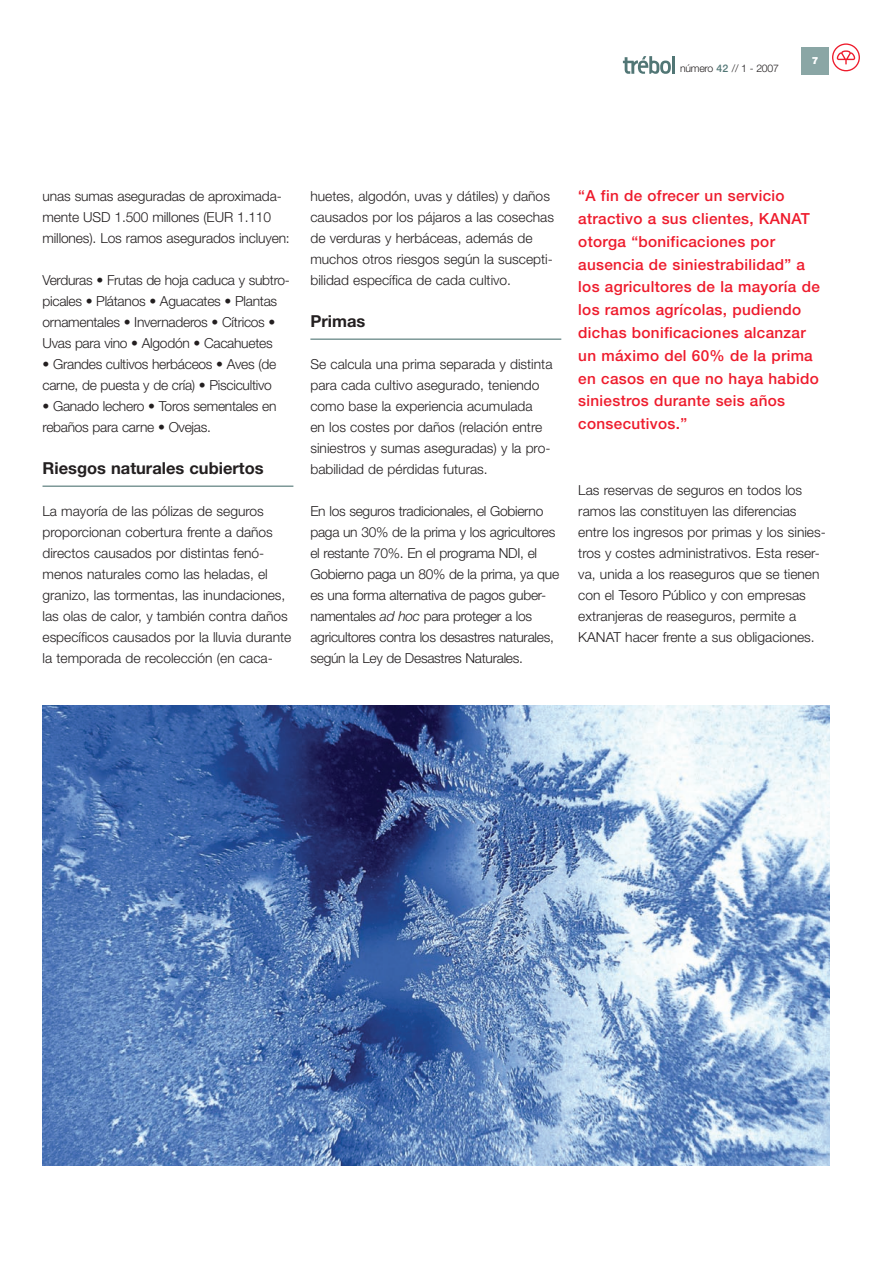
<style>
.page{position:relative;width:893px;height:1263px;background:#fff}
.page>*{position:absolute;margin:0;border:0;box-sizing:border-box;transform-origin:0 0}
.Subtitulo_1{font:700 16.5px "Helvetica Neue";color:#231f20}
.Destacados{font:500 15.3px/22.8px "Helvetica Neue";letter-spacing:.02em;color:#ee1b2c}
.Texto_corrido{font:300 13.8px/21px "Helvetica Neue";color:#231f20}
.Texto_corrido-2{font:300 13.8px/21px "Helvetica Neue";letter-spacing:-.02em;color:#231f20}
.t1{font:300 10.5px "Helvetica Neue";letter-spacing:-.025em;color:#231f20}
.t2{font:900 9.9px "Helvetica Neue";color:#fff}
.s1{font-weight:500;color:#517675}
.s2{font-style:italic}
</style>
<div class="page">
<svg style="left:832px;top:43px;width:28px;height:28px"></svg>
<div style="left:801px;top:47px;width:28px;height:28px;background:#8aa6a5"></div>
<hr style="left:672px;top:56px;width:3px;height:18px;background:#517675">
<svg style="left:623px;top:56px;width:48px;height:18px"></svg>
<hr style="left:43px;top:486px;width:250px;height:1px;background:#517675">
<hr style="left:310px;top:339px;width:251px;height:1px;background:#517675">
<img style="left:43px;top:706px;width:786px;height:460px">
<p class="t1" style="left:680px;top:62px;width:100px">número <span class="s1">42</span> // 1 - 2007</p>
<p class="t2" style="left:812px;top:55px;width:8px">7</p>
<p class="Texto_corrido" style="left:43px;top:185px;width:249px">unas sumas aseguradas de aproximada&shy;mente USD 1.500 millones (EUR 1.110 millones). Los ramos asegurados incluyen:</p>
<p class="Texto_corrido-2" style="left:43px;top:269px;width:249px">Verduras • Frutas de hoja caduca y subtro&shy;picales • Plátanos • Aguacates • Plantas ornamentales • Invernaderos • Cítricos • Uvas para vino • Algodón • Cacahuetes</p>
<p class="Texto_corrido-2" style="left:43px;top:353px;width:235px">• Grandes cultivos herbáceos • Aves (de carne, de puesta y de cría) • Piscicultivo</p>
<p class="Texto_corrido-2" style="left:43px;top:395px;width:235px">• Ganado lechero • Toros sementales en rebaños para carne • Ovejas.</p>
<p class="Subtitulo_1" style="left:43px;top:458px;width:223px">Riesgos naturales cubiertos</p>
<p class="Texto_corrido" style="left:43px;top:500px;width:250px">La mayoría de las pólizas de seguros proporcionan cobertura frente a daños directos causados por distintas fenó&shy;menos naturales como las heladas, el granizo, las tormentas, las inundaciones, las olas de calor, y también contra daños específicos causados por la lluvia durante la temporada de recolección (en caca-</p>
<p class="Texto_corrido" style="left:310px;top:185px;width:245px">huetes, algodón, uvas y dátiles) y daños causados por los pájaros a las cosechas de verduras y herbáceas, además de muchos otros riesgos según la suscepti&shy;bilidad específica de cada cultivo.</p>
<p class="Subtitulo_1" style="left:310px;top:311px;width:56px">Primas</p>
<p class="Texto_corrido" style="left:310px;top:353px;width:244px">Se calcula una prima separada y distinta para cada cultivo asegurado, teniendo como base la experiencia acumulada<br>en los costes por daños (relación entre siniestros y sumas aseguradas) y la pro&shy;babilidad de pérdidas futuras.</p>
<p class="Texto_corrido-2" style="left:310px;top:500px;width:250px">En los seguros tradicionales, el Gobierno paga un 30% de la prima y los agricultores el restante 70%. En el programa NDI, el Gobierno paga un 80% de la prima, ya que es una forma alternativa de pagos guber&shy;namentales <span class="s2">ad hoc</span> para proteger a los agricultores contra los desastres naturales, según la Ley de Desastres Naturales.</p>
<p class="Destacados" style="left:578px;top:184px;width:243px">“A fin de ofrecer un servicio atractivo a sus clientes, KANAT otorga “bonificaciones por ausencia de siniestrabilidad” a los agricultores de la mayoría de los ramos agrícolas, pudiendo dichas bonificaciones alcanzar un máximo del 60% de la prima en casos en que no haya habido siniestros durante seis años consecutivos.”</p>
<p class="Texto_corrido" style="left:578px;top:479px;width:249px">Las reservas de seguros en todos los ramos las constituyen las diferencias entre los ingresos por primas y los sinies&shy;tros y costes administrativos. Esta reser&shy;va, unida a los reaseguros que se tienen con el Tesoro Público y con empresas extranjeras de reaseguros, permite a KANAT hacer frente a sus obligaciones.</p>
</div>
